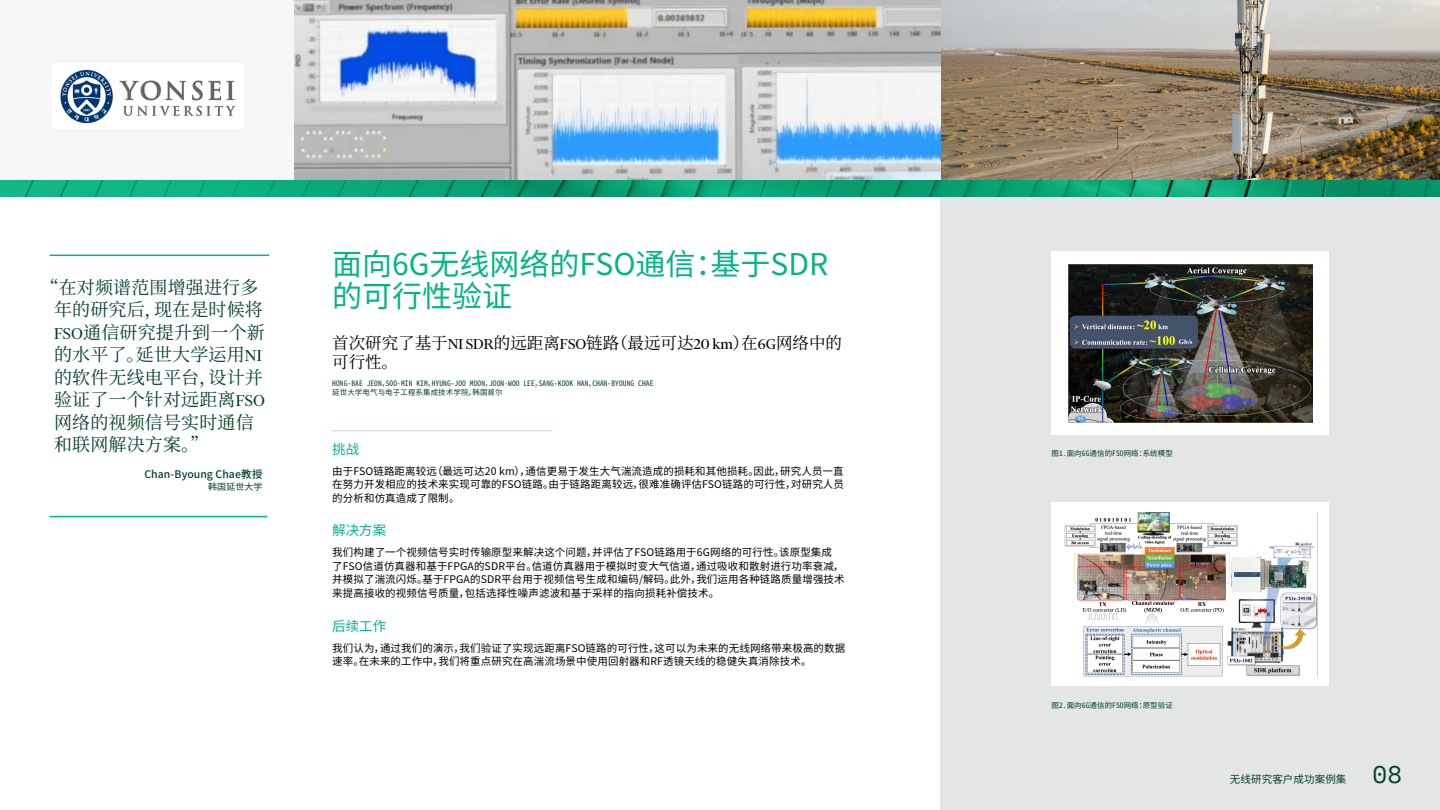
<style>
.page{position:relative;width:1440px;height:810px;background:#fff}
.page>*{position:absolute;margin:0;border:0;box-sizing:border-box;transform-origin:0 0}
.t1{font:30px/31.5px "Noto Sans CJ Ksc";color:#03b585}
.t2{font:24px "Space Mono";color:#044123}
.t3{font:18px/22.5px "Noto Serif CJ Ksc";letter-spacing:.01em;color:#044123}
.t4{font:16.5px/19.5px "Noto Serif CJ Ksc";color:#000}
.t5{font:13.5px "Noto Sans CJ Ksc";color:#03b585}
.t6{font:10.5px/13.5px "Noto Sans CJ Ksc";letter-spacing:.01em;color:#000}
.t7{font:500 10.5px "Noto Sans CJ Ksc";color:#044123}
.t8{font:10.5px "Noto Sans Mono CJ Ksc";letter-spacing:.01em;color:#044123}
.t9{font:9px "Noto Sans CJ Ksc";letter-spacing:.01em;color:#044123}
.t10{font:7.5px/9px "Noto Sans Mono CJ Ksc";letter-spacing:.01em;color:#044123}
.t11{font:700 6.75px "Times New Roman";color:#fff}
.s1{font-family:"Financier Display"}
</style>
<div class="page">
<div style="left:940px;top:196px;width:500px;height:614px;background:#e4e5e6"></div>
<img style="left:0;top:180px;width:1440px;height:16px">
<hr style="left:50px;top:255px;width:219px;height:1px;background:#03b585">
<hr style="left:50px;top:516px;width:217px;height:1px;background:#03b585">
<div style="left:1052px;top:502px;width:277px;height:184px;background:#fff"></div>
<img style="left:1064px;top:512px;width:253px;height:164px">
<div style="left:1052px;top:251px;width:277px;height:184px;background:#fff"></div>
<img style="left:1069px;top:264px;width:244px;height:158px">
<div style="left:1177px;top:336px;width:18px;height:11px;background:#44536a"></div>
<hr style="left:332px;top:430px;width:221px;height:1px;background:#ccdcc8">
<img style="left:295px;top:0;width:1145px;height:180px">
<div style="left:0;top:0;width:295px;height:180px;background:#f6f6f6"></div>
<img style="left:60px;top:69px;width:176px;height:55px">
<h3 class="t3" style="left:54px;top:276px;width:212px;text-indent:-13px">“在对频谱范围增强进行多年的研究后，现在是时候将<br><span class="s1">FSO</span>通信研究提升到一个新的水平了。延世大学运用<span class="s1">NI</span>的软件无线电平台，设计并验证了一个针对远距离<span class="s1">FSO</span>网络的视频信号实时通信和联网解决方案。”</h3>
<p class="t7" style="left:144px;top:468px;width:120px">Chan-Byoung Chae教授</p>
<p class="t9" style="left:208px;top:481px;width:56px">韩国延世大学</p>
<h1 class="t1" style="left:332px;top:249px;width:497px">面向6G无线网络的FSO通信：基于SDR的可行性验证</h1>
<h3 class="t4" style="left:332px;top:333px;width:511px">首次研究了基于<span class="s1">NI SDR</span>的远距离<span class="s1">FSO</span>链路（最远可达<span class="s1">20 km</span>）在<span class="s1">6G</span>网络中的可行性。</h3>
<p class="t10" style="left:332px;top:379px;width:323px">HONG-BAE JEON，SOO-MIN KIM，HYUNG-JOO MOON，JOON-WOO LEE，SANG-KOOK HAN，CHAN-BYOUNG CHAE延世大学电气与电子工程系集成技术学院，韩国首尔</p>
<p class="t5" style="left:332px;top:441px;width:28px">挑战</p>
<p class="t6" style="left:332px;top:464px;width:513px;text-align:justify">由于FSO链路距离较远（最远可达20 km），通信更易于发生大气湍流造成的损耗和其他损耗。因此，研究人员一直在努力开发相应的技术来实现可靠的FSO链路。由于链路距离较远，很难准确评估FSO链路的可行性，对研究人员的分析和仿真造成了限制。</p>
<p class="t5" style="left:332px;top:523px;width:55px">解决方案</p>
<p class="t6" style="left:332px;top:546px;width:514px">我们构建了一个视频信号实时传输原型来解决这个问题，并评估了FSO链路用于6G网络的可行性。该原型集成了FSO信道仿真器和基于FPGA的SDR平台。信道仿真器用于模拟时变大气信道，通过吸收和散射进行功率衰减，并模拟了湍流闪烁。基于FPGA的SDR平台用于视频信号生成和编码/解码。此外，我们运用各种链路质量增强技术来提高接收的视频信号质量，包括选择性噪声滤波和基于采样的指向损耗补偿技术。</p>
<p class="t5" style="left:332px;top:618px;width:55px">后续工作</p>
<p class="t6" style="left:332px;top:641px;width:515px">我们认为，通过我们的演示，我们验证了实现远距离FSO链路的可行性，这可以为未来的无线网络带来极高的数据速率。在未来的工作中，我们将重点研究在高湍流场景中使用回射器和RF透镜天线的稳健失真消除技术。</p>
<p class="t11" style="left:1179px;top:337px;width:15px">Gb/s</p>
<p class="t10" style="left:1052px;top:449px;width:123px">图1.面向6G通信的FSO网络：系统模型</p>
<p class="t10" style="left:1052px;top:700px;width:123px">图2.面向6G通信的FSO网络：原型验证</p>
<p class="t8" style="left:1230px;top:773px;width:118px">无线研究客户成功案例集</p>
<h2 class="t2" style="left:1372px;top:757px;width:31px">08</h2>
</div>
